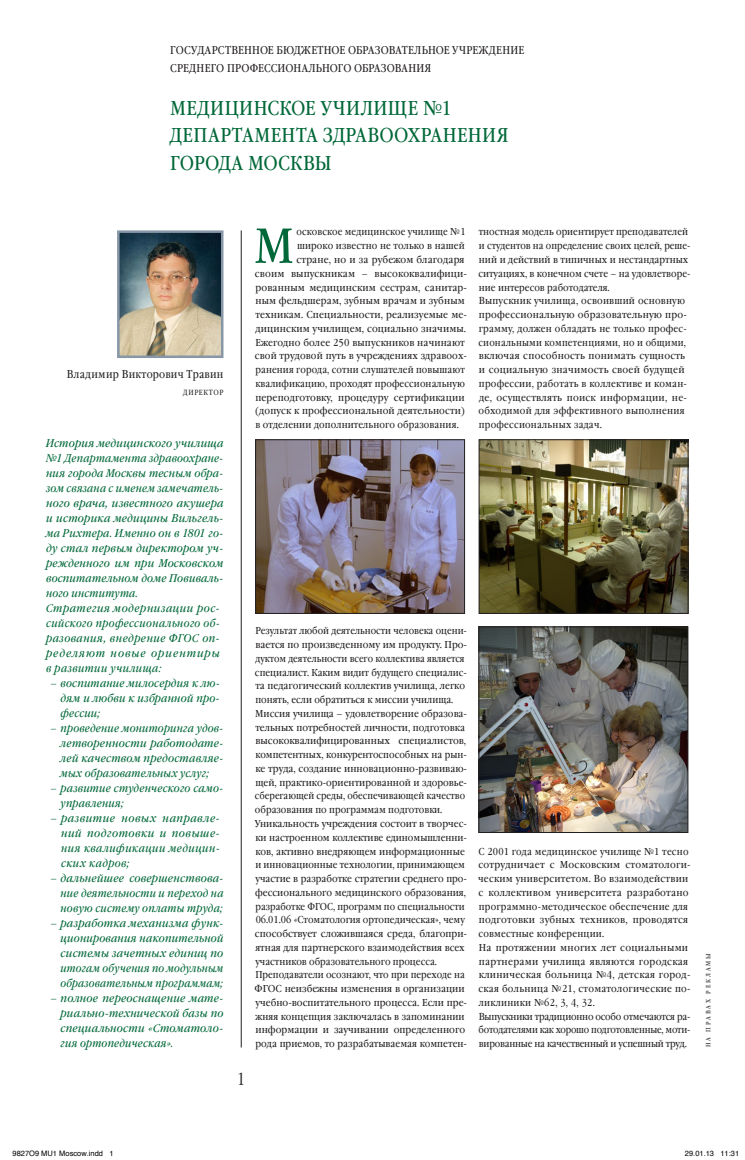
<style>
.page{position:relative;width:745px;height:1160px;background:#fff}
.page>*{position:absolute;margin:0;border:0;box-sizing:border-box;transform-origin:0 0}
.R-O8_Fonar{font:49.25px "Garamond Book Narrow C";color:#006838}
.R-O8_zagolovok{font:20px/27.5px "Garamond Book Narrow C";letter-spacing:.02em;color:#006838}
.t1{font:300 17.5px "Garamond Narrow C";color:#231f20}
.R-O8_vynos_Kursiv{font:italic 11.25px/15px "Garamond Book Narrow C";letter-spacing:.02em;color:#006838;text-align:justify;scale:1.07 1}
.R-O8_vynos_Kursiv-2{font:italic 11.25px/15px "Garamond Book Narrow C";letter-spacing:.02em;color:#006838;text-align:justify;scale:1.06 1}
.R-O8_vynos_Kursiv-3{font:italic 11.25px/15px "Garamond Book Narrow C";letter-spacing:.02em;color:#006838;text-align:justify}
.R-O8_vynos_Kursiv-4{font:italic 11.25px/15px "Garamond Book Narrow C";letter-spacing:.02em;color:#006838;text-align:justify;scale:1.04 1}
.R-O8_forma{font:11.25px "Garamond Book Narrow C";letter-spacing:.015em;color:#231f20}
.R-O8_dir_FIO{font:11.25px "Garamond Book Narrow C";letter-spacing:.025em;color:#231f20}
.R-O8_Text{font:10px/13.8px "Garamond Book Narrow C";color:#231f20}
.R-O8_Text-2{font:10px/13.8px "Garamond Book Narrow C";color:#231f20;scale:1.06 1}
.R-O8_Text-3{font:10px/13.8px "Garamond Book Narrow C";letter-spacing:.02em;color:#231f20;scale:1.04 1}
.R-O8_Text-4{font:10px/13.8px "Garamond Book Narrow C";color:#231f20;scale:1.05 1}
.R-O8_Text-5{font:10px/13.8px "Garamond Book Narrow C";letter-spacing:.02em;color:#231f20}
.R-O8_Fonar-2{font:10px "Garamond Book Narrow C";letter-spacing:.01em;color:#231f20;scale:1.07 1}
.R-O8_Fonar-3{font:10px "Garamond Book Narrow C";letter-spacing:.01em;color:#231f20}
.R-O8_Text-6{font:10px/13.8px "Garamond Book Narrow C";letter-spacing:.025em;color:#231f20;scale:1.07 1}
.R-O8_Fonar-4{font:10px "Garamond Book Narrow C";letter-spacing:.01em;color:#231f20;scale:1.06 1}
.R-O8_Fonar-5{font:10px "Garamond Book Narrow C";letter-spacing:.01em;color:#231f20;scale:1.05 1}
.t2{font:7.5px "Helvetica";color:#000}
.R-O8_dir_Dolzhn{font:7.5px "Garamond Book Narrow C";letter-spacing:.09em;color:#231f20}
.R-O8_Text-7{font:6.25px "Garamond Book Narrow C";letter-spacing:.3em;color:#231f20}
</style>
<div class="page">
<img style="left:480px;top:441px;width:205px;height:170px">
<div style="left:478px;top:439px;width:209px;height:174px;border:1px solid #231f20"></div>
<img style="left:480px;top:628px;width:205px;height:202px">
<div style="left:478px;top:626px;width:209px;height:206px;border:1px solid #231f20"></div>
<img style="left:257px;top:441px;width:205px;height:170px">
<div style="left:255px;top:439px;width:209px;height:174px;border:1px solid #231f20"></div>
<img style="left:120px;top:233px;width:100px;height:122px">
<div style="left:117px;top:230px;width:106px;height:128px;border:2px solid #8897a8"></div>
<hr style="left:241px;top:230px;width:1px;height:817px;background:#231f20">
<p class="R-O8_forma" style="left:170px;top:44px;width:355px">ГОСУДАРСТВЕННОЕ БЮДЖЕТНОЕ ОБРАЗОВАТЕЛЬНОЕ УЧРЕЖДЕНИЕ</p>
<p class="R-O8_forma" style="left:170px;top:62px;width:262px">СРЕДНЕГО ПРОФЕССИОНАЛЬНОГО ОБРАЗОВАНИЯ</p>
<p class="R-O8_zagolovok" style="left:170px;top:95px;width:283px">МЕДИЦИНСКОЕ УЧИЛИЩЕ №1</p>
<p class="R-O8_zagolovok" style="left:170px;top:122px;width:339px">ДЕПАРТАМЕНТА ЗДРАВООХРАНЕНИЯ<br>ГОРОДА МОСКВЫ</p>
<p class="R-O8_dir_FIO" style="left:67px;top:368px;width:158px">Владимир Викторович Травин</p>
<p class="R-O8_dir_Dolzhn" style="left:183px;top:388px;width:42px">ДИРЕКТОР</p>
<p class="R-O8_vynos_Kursiv" style="left:46px;top:436px;width:167px">История медицинского училища №1 Департамента здравоохране&shy;ния города Москвы тесным обра&shy;зом связана с именем замечатель&shy;ного врача, известного акушера и историка медицины Вильгель&shy;ма Рихтера. Именно он в 1801 го&shy;ду стал первым директором уч&shy;режденного им при Московском воспитательном доме Повиваль&shy;ного института.</p>
<p class="R-O8_vynos_Kursiv-2" style="left:46px;top:601px;width:165px">Стратегия модернизации рос&shy;сийского профессионального об&shy;разования, внедрение ФГОС оп&shy;ределяют новые ориентиры в развитии училища:</p>
<p class="R-O8_vynos_Kursiv-4" style="left:60px;top:676px;width:155px;text-indent:-11px">– воспитание милосердия к лю&shy;дям и любви к избранной про&shy;фессии;</p>
<p class="R-O8_vynos_Kursiv-3" style="left:60px;top:721px;width:164px;text-indent:-11px">– проведение мониторинга удов&shy;летворенности работодате&shy;лей качеством предоставляе&shy;мых образовательных услуг;</p>
<p class="R-O8_vynos_Kursiv-4" style="left:60px;top:781px;width:158px;text-indent:-11px">– развитие студенческого само&shy;управления;</p>
<p class="R-O8_vynos_Kursiv" style="left:61px;top:811px;width:150px;text-indent:-11px">– развитие новых направле&shy;ний подготовки и повыше&shy;ния квалификации медицин&shy;ских кадров;</p>
<p class="R-O8_vynos_Kursiv" style="left:60px;top:871px;width:154px;text-indent:-11px">– дальнейшее совершенствова&shy;ние деятельности и переход на новую систему оплаты труда;</p>
<p class="R-O8_vynos_Kursiv" style="left:60px;top:916px;width:154px;text-indent:-11px">– разработка механизма функ&shy;ционирования накопительной системы зачетных единиц по итогам обучения по модульным образовательным программам;</p>
<p class="R-O8_vynos_Kursiv" style="left:60px;top:991px;width:154px;text-indent:-11px">– полное переоснащение мате&shy;риально-технической базы по специальности «Стоматоло&shy;гия ортопедическая».</p>
<p class="R-O8_Fonar" style="left:254px;top:218px;width:42px">М</p>
<p class="R-O8_Fonar-3" style="left:296px;top:226px;width:170px">осковское медицинское училище №1</p>
<p class="R-O8_Fonar-3" style="left:297px;top:240px;width:169px">широко известно не только в нашей</p>
<p class="R-O8_Fonar-2" style="left:296px;top:254px;width:158px">стране, но и за рубежом благодаря</p>
<p class="R-O8_Fonar-2" style="left:255px;top:268px;width:200px">своим выпускникам – высококвалифици-</p>
<p class="R-O8_Fonar-2" style="left:255px;top:281px;width:199px">рованным медицинским сестрам, санитар-</p>
<p class="R-O8_Fonar-4" style="left:255px;top:295px;width:199px">ным фельдшерам, зубным врачам и зубным</p>
<p class="R-O8_Fonar-2" style="left:255px;top:309px;width:199px">техникам. Специальности, реализуемые ме-</p>
<p class="R-O8_Fonar-2" style="left:255px;top:323px;width:198px">дицинским училищем, социально значимы.</p>
<p class="R-O8_Fonar-4" style="left:255px;top:336px;width:199px">Ежегодно более 250 выпускников начинают</p>
<p class="R-O8_Fonar-5" style="left:255px;top:350px;width:203px">свой трудовой путь в учреждениях здравоох-</p>
<p class="R-O8_Fonar-3" style="left:255px;top:364px;width:211px">ранения города, сотни слушателей повышают</p>
<p class="R-O8_Fonar-3" style="left:255px;top:378px;width:211px">квалификацию, проходят профессиональную</p>
<p class="R-O8_Fonar-2" style="left:255px;top:391px;width:197px">переподготовку, процедуру сертификации</p>
<p class="R-O8_Fonar-4" style="left:255px;top:405px;width:200px">(допуск к профессиональной деятельности)</p>
<p class="R-O8_Fonar-3" style="left:255px;top:419px;width:205px">в отделении дополнительного образования.</p>
<p class="R-O8_Text" style="left:478px;top:225px;width:213px">тностная модель ориентирует преподавателей и студентов на определение своих целей, реше&shy;ний и действий в типичных и нестандартных ситуациях, в конечном счете – на удовлетворе&shy;ние интересов работодателя.</p>
<p class="R-O8_Text-3" style="left:478px;top:294px;width:202px">Выпускник училища, освоивший основную профессиональную образовательную про&shy;грамму, должен обладать не только профес&shy;сиональными компетенциями, но и общими, включая способность понимать сущность и социальную значимость своей будущей профессии, работать в коллективе и коман&shy;де, осуществлять поиск информации, не&shy;обходимой для эффективного выполнения профессиональных задач.</p>
<p class="t1" style="left:237px;top:1069px;width:10px">1</p>
<p class="R-O8_Text" style="left:255px;top:624px;width:213px">Результат любой деятельности человека оцени&shy;вается по произведенному им продукту. Про&shy;дуктом деятельности всего коллектива является специалист. Каким видит будущего специалис&shy;та педагогический коллектив училища, легко понять, если обратиться к миссии училища.</p>
<p class="R-O8_Text-4" style="left:255px;top:707px;width:203px">Миссия училища – удовлетворение образова&shy;тельных потребностей личности, подготовка высококвалифицированных специалистов, компетентных, конкурентоспособных на рын&shy;ке труда, создание инновационно-развиваю&shy;щей, практико-ориентированной и здоровье&shy;сберегающей среды, обеспечивающей качество образования по программам подготовки.</p>
<p class="R-O8_Text-2" style="left:255px;top:817px;width:201px">Уникальность учреждения состоит в творчес&shy;ки настроенном коллективе единомышленни&shy;ков, активно внедряющем информационные и инновационные технологии, принимающем участие в разработке стратегии среднего про&shy;фессионального медицинского образования, разработке ФГОС, программ по специальности 06.01.06 «Стоматология ортопедическая», чему способствует сложившаяся среда, благопри&shy;ятная для партнерского взаимодействия всех участников образовательного процесса.</p>
<p class="R-O8_Text" style="left:254px;top:968px;width:214px">Преподаватели осознают, что при переходе на ФГОС неизбежны изменения в организации учебно-воспитательного процесса. Если пре&shy;жняя концепция заключалась в запоминании информации и заучивании определенного рода приемов, то разрабатываемая компетен-</p>
<p class="R-O8_Text-5" style="left:478px;top:844px;width:214px">С 2001 года медицинское училище №1 тесно сотрудничает с Московским стоматологи&shy;ческим университетом. Во взаимодействии с коллективом университета разработано программно-методическое обеспечение для подготовки зубных техников, проводятся совместные конференции.</p>
<p class="R-O8_Text-6" style="left:478px;top:940px;width:200px">На протяжении многих лет социальными партнерами училища являются городская клиническая больница №4, детская город&shy;ская больница №21, стоматологические по&shy;ликлиники №62, 3, 4, 32.</p>
<p class="R-O8_Text" style="left:478px;top:1009px;width:213px;text-align:justify">Выпускники традиционно особо отмечаются ра&shy;ботодателями как хорошо подготовленные, моти&shy;вированные на качественный и успешный труд.</p>
<p class="R-O8_Text-7" style="left:704px;top:1047px;width:95px;rotate:-90deg">НА ПРАВАХ РЕКЛАМЫ</p>
<p class="t2" style="left:12px;top:1147px;width:102px">9827O9 MU1 Moscow.indd 1</p>
<p class="t2" style="left:684px;top:1147px;width:56px">29.01.13 11:31</p>
</div>
